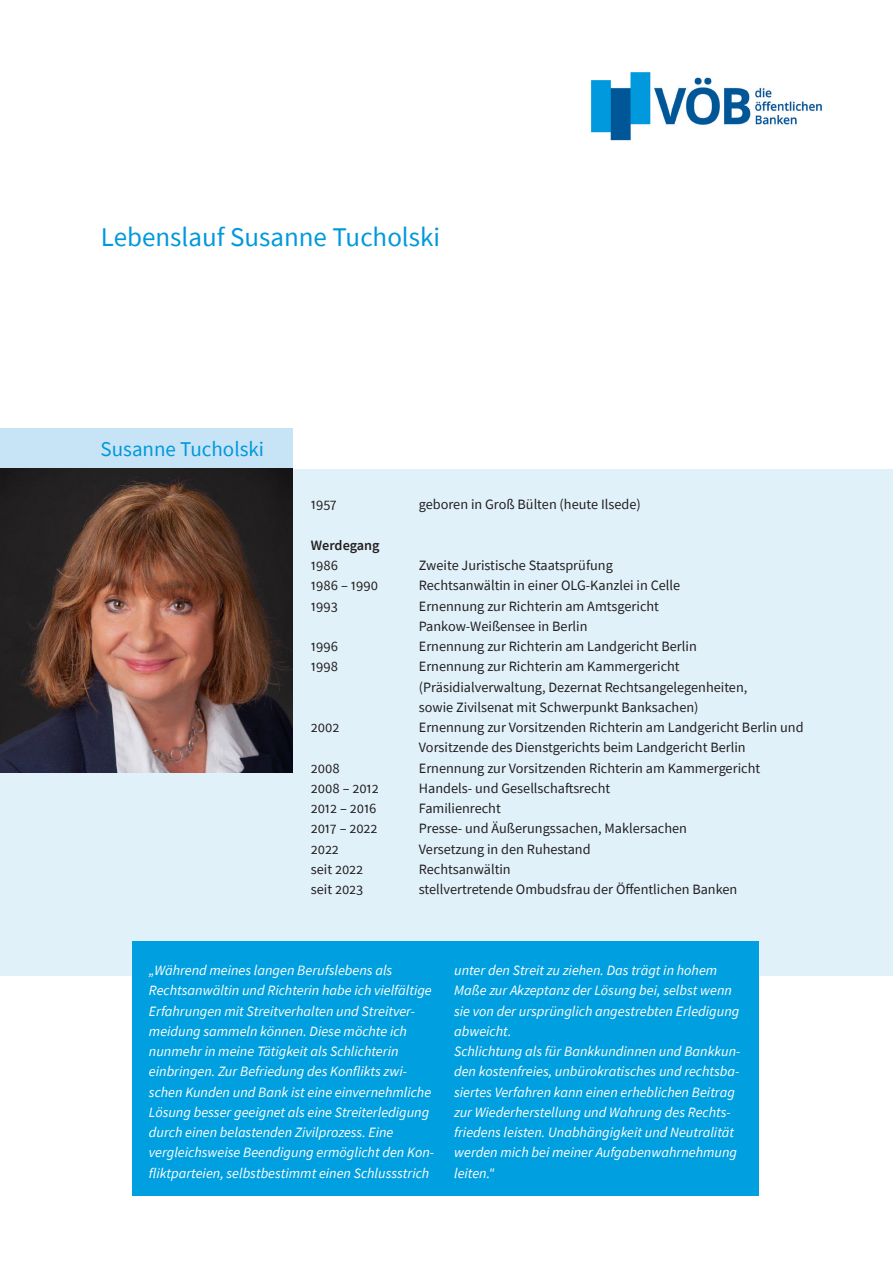
<style>
.page{position:relative;width:893px;height:1263px;background:#fff}
.page>*{position:absolute;margin:0;border:0;box-sizing:border-box;transform-origin:0 0}
._04_Subhead_Semibold_14_18_CYAN{font:27px "Source Sans Pro";color:#0099dc}
._04_Subhead_Semibold_14_18_CYAN-2{font:21px "Source Sans Pro";color:#0099dc}
._05_1_Fließ_linksbündig{font:italic 14.25px/20.2px "Source Sans Pro";color:#fff}
._05_1_Fließ_linksbündig-2{font:14.25px/20.2px "Source Sans Pro";color:#231f20}
._05_1_Fließ_linksbündig-3{font:600 14.25px "Source Sans Pro";color:#231f20}
</style>
<div class="page">
<div style="left:0;top:469px;width:893px;height:506px;background:#e1f1fa"></div>
<div style="left:0;top:428px;width:293px;height:41px;background:#c7e3f6"></div>
<div style="left:132px;top:941px;width:626px;height:255px;background:#009fdf"></div>
<img style="left:0;top:469px;width:293px;height:304px">
<img style="left:591px;top:72px;width:231px;height:69px">
<p class="_04_Subhead_Semibold_14_18_CYAN" style="left:101px;top:220px;width:341px">Lebenslauf Susanne Tucholski</p>
<p class="_04_Subhead_Semibold_14_18_CYAN-2" style="left:101px;top:436px;width:165px">Susanne Tucholski</p>
<p class="_05_1_Fließ_linksbündig-2" style="left:311px;top:494px;width:28px">1957</p>
<p class="_05_1_Fließ_linksbündig-2" style="left:419px;top:494px;width:223px">geboren in Groß Bülten (heute Ilsede)</p>
<p class="_05_1_Fließ_linksbündig-3" style="left:311px;top:536px;width:70px">Werdegang</p>
<p class="_05_1_Fließ_linksbündig-2" style="left:311px;top:555px;width:29px">1986</p>
<p class="_05_1_Fließ_linksbündig-2" style="left:419px;top:555px;width:196px">Zweite Juristische Staatsprüfung</p>
<p class="_05_1_Fließ_linksbündig-2" style="left:311px;top:575px;width:69px">1986 – 1990</p>
<p class="_05_1_Fließ_linksbündig-2" style="left:419px;top:575px;width:263px">Rechtsanwältin in einer OLG-Kanzlei in Celle</p>
<p class="_05_1_Fließ_linksbündig-2" style="left:311px;top:596px;width:28px">1993</p>
<p class="_05_1_Fließ_linksbündig-2" style="left:419px;top:596px;width:242px">Ernennung zur Richterin am Amtsgericht<br>Pankow-Weißensee in Berlin</p>
<p class="_05_1_Fließ_linksbündig-2" style="left:311px;top:636px;width:29px">1996</p>
<p class="_05_1_Fließ_linksbündig-2" style="left:419px;top:636px;width:279px">Ernennung zur Richterin am Landgericht Berlin</p>
<p class="_05_1_Fließ_linksbündig-2" style="left:311px;top:656px;width:29px">1998</p>
<p class="_05_1_Fließ_linksbündig-2" style="left:419px;top:656px;width:330px">Ernennung zur Richterin am Kammergericht (Präsidialverwaltung, Dezernat Rechtsangelegenheiten, sowie Zivilsenat mit Schwerpunkt Banksachen)</p>
<p class="_05_1_Fließ_linksbündig-2" style="left:311px;top:717px;width:30px">2002</p>
<p class="_05_1_Fließ_linksbündig-2" style="left:419px;top:717px;width:386px">Ernennung zur Vorsitzenden Richterin am Landgericht Berlin und<br>Vorsitzende des Dienstgerichts beim Landgericht Berlin</p>
<p class="_05_1_Fließ_linksbündig-2" style="left:311px;top:758px;width:31px">2008</p>
<p class="_05_1_Fließ_linksbündig-2" style="left:419px;top:758px;width:343px">Ernennung zur Vorsitzenden Richterin am Kammergericht</p>
<p class="_05_1_Fließ_linksbündig-2" style="left:311px;top:778px;width:70px">2008 – 2012</p>
<p class="_05_1_Fließ_linksbündig-2" style="left:419px;top:778px;width:193px">Handels- und Gesellschaftsrecht</p>
<p class="_05_1_Fließ_linksbündig-2" style="left:311px;top:798px;width:67px">2012 – 2016</p>
<p class="_05_1_Fließ_linksbündig-2" style="left:419px;top:798px;width:83px">Familienrecht</p>
<p class="_05_1_Fließ_linksbündig-2" style="left:311px;top:818px;width:68px">2017 – 2022</p>
<p class="_05_1_Fließ_linksbündig-2" style="left:419px;top:818px;width:270px">Presse- und Äußerungssachen, Maklersachen</p>
<p class="_05_1_Fließ_linksbündig-2" style="left:311px;top:839px;width:30px">2022</p>
<p class="_05_1_Fließ_linksbündig-2" style="left:419px;top:839px;width:173px">Versetzung in den Ruhestand</p>
<p class="_05_1_Fließ_linksbündig-2" style="left:311px;top:859px;width:54px">seit 2022</p>
<p class="_05_1_Fließ_linksbündig-2" style="left:419px;top:859px;width:93px">Rechtsanwältin</p>
<p class="_05_1_Fließ_linksbündig-2" style="left:311px;top:879px;width:54px">seit 2023</p>
<p class="_05_1_Fließ_linksbündig-2" style="left:419px;top:879px;width:320px">stellvertretende Ombudsfrau der Öffentlichen Banken</p>
<p class="_05_1_Fließ_linksbündig" style="left:149px;top:960px;width:287px">„Während meines langen Berufslebens als Rechtsanwältin und Richterin habe ich vielfältige Erfahrungen mit Streitverhalten und Streitver&shy;meidung sammeln können. Diese möchte ich nunmehr in meine Tätigkeit als Schlichterin einbringen. Zur Befriedung des Konflikts zwi&shy;schen Kunden und Bank ist eine einvernehmliche Lösung besser geeignet als eine Streiterledigung durch einen belastenden Zivilprozess. Eine vergleichsweise Beendigung ermöglicht den Kon&shy;fliktparteien, selbstbestimmt einen Schlussstrich</p>
<p class="_05_1_Fließ_linksbündig" style="left:454px;top:960px;width:287px">unter den Streit zu ziehen. Das trägt in hohem Maße zur Akzeptanz der Lösung bei, selbst wenn sie von der ursprünglich angestrebten Erledigung abweicht.</p>
<p class="_05_1_Fließ_linksbündig" style="left:454px;top:1041px;width:288px">Schlichtung als für Bankkundinnen und Bankkun&shy;den kostenfreies, unbürokratisches und rechtsba&shy;siertes Verfahren kann einen erheblichen Beitrag zur Wiederherstellung und Wahrung des Rechts&shy;friedens leisten. Unabhängigkeit und Neutralität werden mich bei meiner Aufgabenwahrnehmung leiten."</p>
</div>
